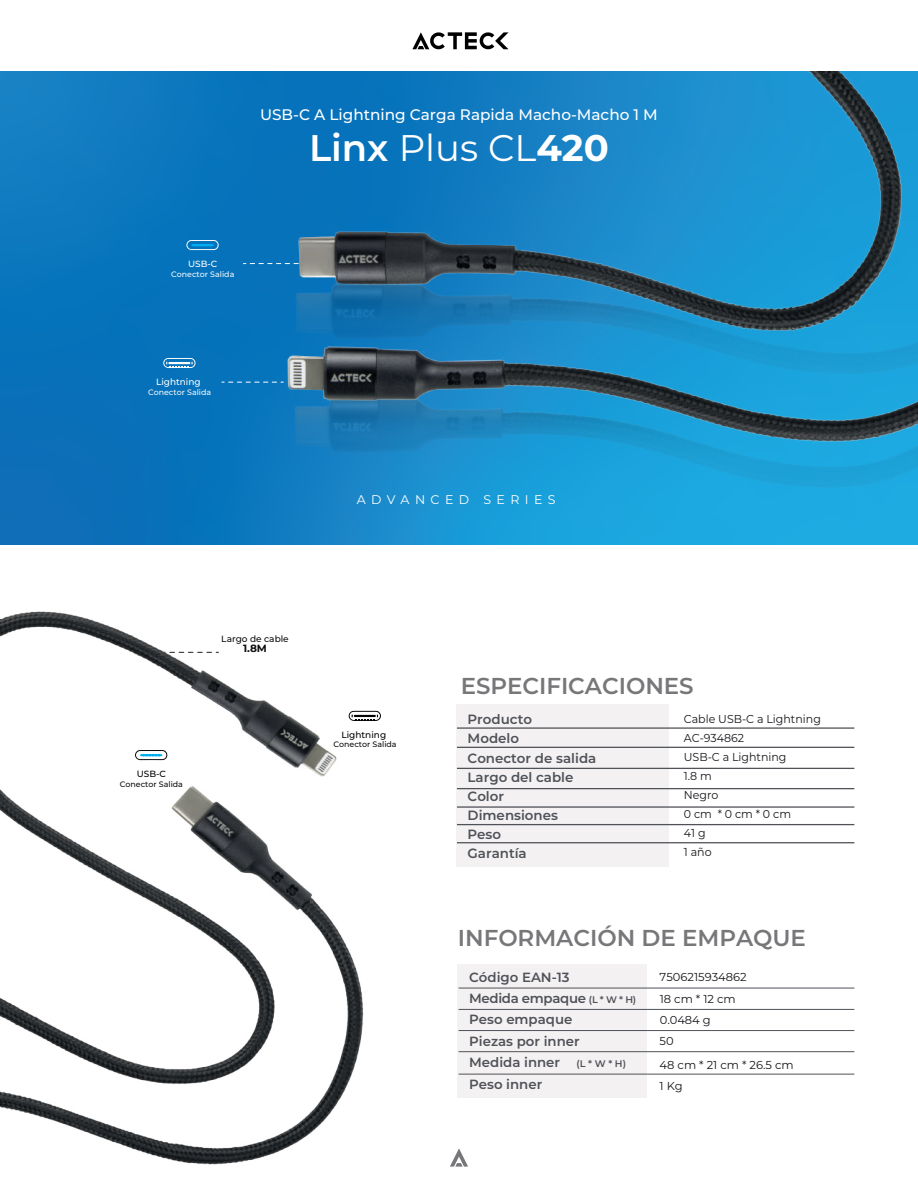
<style>
.page{position:relative;width:918px;height:1188px;background:#fff}
.page>*{position:absolute;margin:0;border:0;box-sizing:border-box;transform-origin:0 0}
.t1{font:37.05px "Montserrat";color:#fff}
.t2{font:600 22.95px "Montserrat";color:#77777a}
.t3{font:500 15.3px "Montserrat";color:#fff}
.t4{font:600 13.35px/19.2px "Montserrat";color:#4f5257}
.t5{font:600 13.35px "Montserrat";letter-spacing:-.025em;color:#4f5257}
.t6{font:12.6px "Montserrat";letter-spacing:.43em;color:#fff}
.t7{font:11.55px/18.9px "Montserrat";color:#18151a;scale:.96 1}
.t8{font:11.55px/21px "Montserrat";color:#18151a}
.t9{font:700 10.5px "Montserrat";color:rgb(0 0 1/.96)}
.t10{font:500 9px "Montserrat";color:#000001}
.t11{font:500 9px "Montserrat";color:#fff}
.t12{font:500 9px "Montserrat";color:rgb(0 0 1/.96)}
.t13{font:500 7.95px "Montserrat";color:rgb(0 0 1/.96)}
.t14{font:500 7.95px "Montserrat";color:rgb(255 255 255/.96)}
.s1{font-weight:600}
.s2{font-weight:700}
.s3{font-size:9.6px}
</style>
<div class="page">
<svg style="left:450px;top:1148px;width:18px;height:19px"></svg>
<svg style="left:412px;top:32px;width:97px;height:17px"></svg>
<div style="left:0;top:72px;width:918px;height:473px;background:#0a73bb"></div>
<img style="left:0;top:611px;width:377px;height:554px">
<div style="left:457px;top:964px;width:189px;height:134px;background:#f4f1f3"></div>
<hr style="left:459px;top:1009px;width:395px;height:1px;background:#4f5257">
<hr style="left:459px;top:1030px;width:395px;height:1px;background:#4f5257">
<hr style="left:459px;top:988px;width:395px;height:1px;background:#4f5257">
<hr style="left:459px;top:1051px;width:395px;height:1px;background:#4f5257">
<hr style="left:459px;top:1074px;width:395px;height:1px;background:#4f5257">
<div style="left:457px;top:705px;width:212px;height:162px;background:#f4f1f3"></div>
<hr style="left:457px;top:727px;width:397px;height:2px;background:#4f5257">
<hr style="left:457px;top:747px;width:397px;height:1px;background:#4f5257">
<hr style="left:457px;top:768px;width:397px;height:1px;background:#4f5257">
<hr style="left:457px;top:788px;width:397px;height:1px;background:#4f5257">
<hr style="left:457px;top:806px;width:397px;height:2px;background:#4f5257">
<hr style="left:457px;top:842px;width:397px;height:1px;background:#4f5257">
<hr style="left:457px;top:824px;width:397px;height:1px;background:#4f5257">
<svg style="left:348px;top:711px;width:33px;height:10px"></svg>
<svg style="left:135px;top:750px;width:33px;height:10px"></svg>
<svg style="left:163px;top:358px;width:20px;height:10px"></svg>
<img style="left:183px;top:72px;width:735px;height:473px">
<p class="t3" style="left:260px;top:104px;width:399px">USB-C A Lightning Carga Rapida Macho-Macho 1 M</p>
<h1 class="t1" style="left:309px;top:122px;width:301px"><span class="s1">Linx</span> Plus CL<span class="s2">420</span></h1>
<p class="t11" style="left:188px;top:258px;width:31px">USB-C</p>
<p class="t14" style="left:171px;top:268px;width:65px">Conector Salida</p>
<p class="t11" style="left:156px;top:376px;width:46px">Lightning</p>
<p class="t14" style="left:148px;top:386px;width:65px">Conector Salida</p>
<p class="t6" style="left:357px;top:491px;width:200px">ADVANCED SERIES</p>
<p class="t12" style="left:221px;top:632px;width:69px">Largo de cable</p>
<p class="t9" style="left:243px;top:641px;width:25px">1.8M</p>
<p class="t10" style="left:137px;top:768px;width:31px">USB-C</p>
<p class="t13" style="left:120px;top:778px;width:65px">Conector Salida</p>
<p class="t10" style="left:341px;top:728px;width:46px">Lightning</p>
<p class="t13" style="left:333px;top:739px;width:65px">Conector Salida</p>
<h2 class="t2" style="left:461px;top:669px;width:234px">ESPECIFICACIONES</h2>
<p class="t4" style="left:468px;top:709px;width:130px">Producto<br>Modelo<br>Conector de salida<br>Largo del cable<br>Color<br>Dimensiones<br>Peso<br>Garantía</p>
<p class="t7" style="left:684px;top:709px;width:144px">Cable USB-C a Lightning<br>AC-934862<br>USB-C a Lightning<br>1.8 m<br>Negro<br>0 cm * 0 cm * 0 cm<br>41 g<br>1 año</p>
<h2 class="t2" style="left:458px;top:922px;width:350px">INFORMACIÓN DE EMPAQUE</h2>
<p class="t4" style="left:469px;top:967px;width:102px">Código EAN-13</p>
<p class="t4" style="left:469px;top:1008px;width:112px;line-height:21.8px">Peso empaque<br>Piezas por inner</p>
<p class="t5" style="left:469px;top:989px;width:169px">Medida empaque <span class="s3">(L * W * H)</span></p>
<p class="t8" style="left:660px;top:966px;width:89px">7506215934862</p>
<p class="t8" style="left:660px;top:989px;width:77px">18 cm * 12 cm<br>0.0484 g</p>
<p class="t8" style="left:660px;top:1030px;width:16px">50</p>
<p class="t4" style="left:469px;top:1052px;width:158px">Medida inner <span class="s3">(L * W * H)</span></p>
<p class="t4" style="left:469px;top:1074px;width:75px">Peso inner</p>
<p class="t8" style="left:660px;top:1054px;width:136px">48 cm * 21 cm * 26.5 cm<br>1 Kg</p>
</div>
